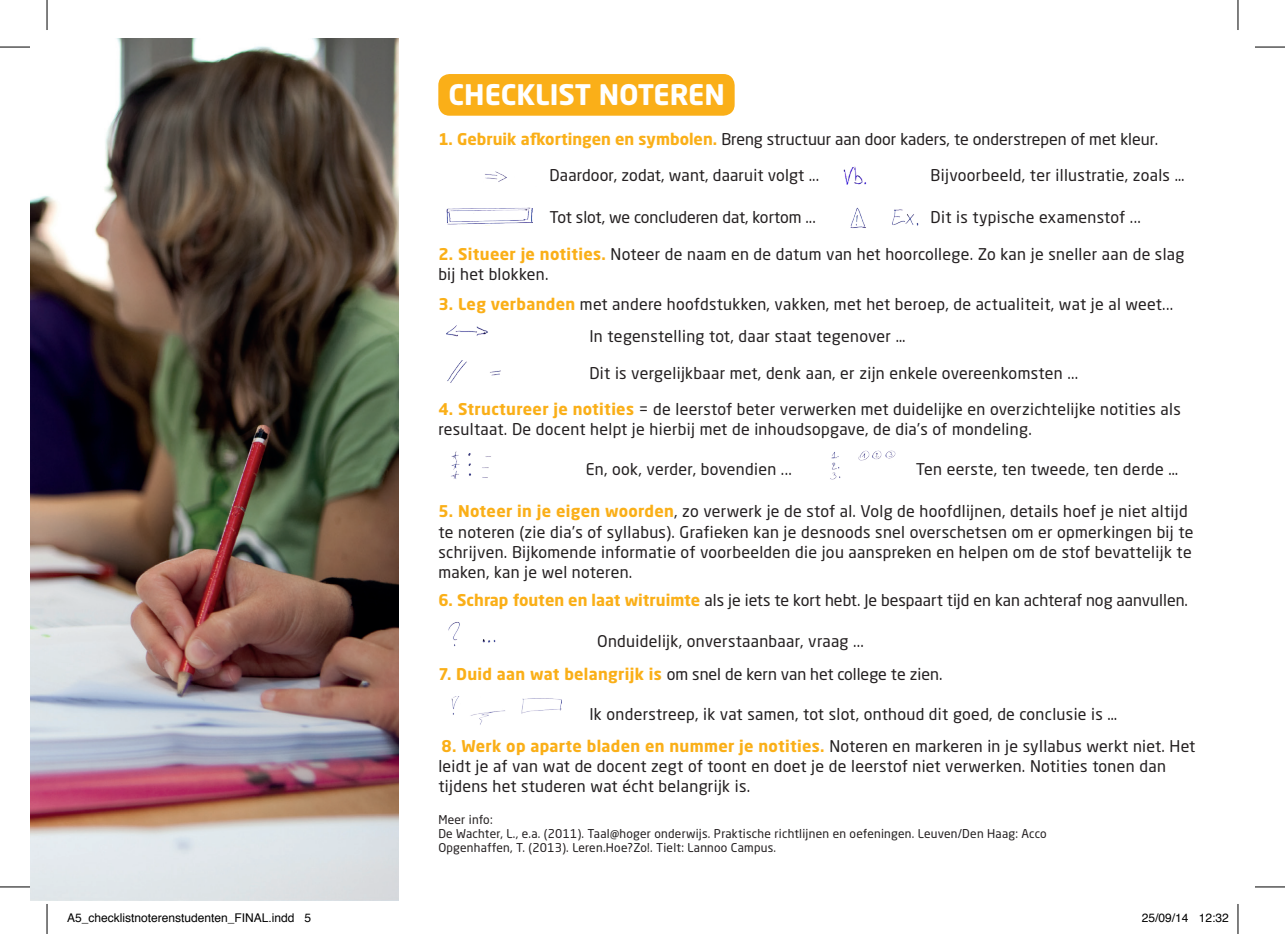
<style>
.page{position:relative;width:1285px;height:934px;background:#fff}
.page>*{position:absolute;margin:0;border:0;box-sizing:border-box;transform-origin:0 0}
.t1{font:700 28px "Neo Sans Pro";color:#fff}
.t2{font:16px/20px "Neo Sans Pro";letter-spacing:.02em;color:#231f20}
.t3{font:16px "Neo Sans Pro";color:#231f20}
.t4{font:12px/14px "Neo Sans Pro";letter-spacing:.02em;color:#231f20}
.t5{font:12px "Helvetica";color:#000}
.s1{font-weight:700;color:#faaf18}
</style>
<div class="page">
<img style="left:485px;top:171px;width:22px;height:11px">
<img style="left:843px;top:166px;width:24px;height:19px">
<img style="left:446px;top:207px;width:86px;height:19px">
<img style="left:850px;top:207px;width:69px;height:21px">
<img style="left:446px;top:326px;width:42px;height:11px">
<img style="left:447px;top:361px;width:54px;height:22px">
<img style="left:451px;top:451px;width:40px;height:28px">
<img style="left:830px;top:450px;width:66px;height:30px">
<img style="left:448px;top:622px;width:48px;height:25px">
<img style="left:451px;top:696px;width:110px;height:29px">
<div style="left:438px;top:74px;width:296px;height:42px;background:#faaf18;border-radius:11px"></div>
<img style="left:30px;top:39px;width:369px;height:861px">
<hr style="left:0;top:47px;width:30px;height:1px;background:#000">
<hr style="left:1255px;top:47px;width:30px;height:1px;background:#000">
<hr style="left:0;top:886px;width:30px;height:1px;background:#000">
<hr style="left:1255px;top:886px;width:30px;height:1px;background:#000">
<hr style="left:47px;top:0;width:1px;height:30px;background:#000">
<hr style="left:47px;top:903px;width:1px;height:30px;background:#000">
<hr style="left:1237px;top:0;width:1px;height:30px;background:#000">
<hr style="left:1237px;top:903px;width:1px;height:30px;background:#000">
<p class="t1" style="left:448px;top:76px;width:278px">CHECKLIST NOTEREN</p>
<p class="t3" style="left:438px;top:129px;width:721px"><span class="s1">1. Gebruik afkortingen en symbolen.</span> Breng structuur aan door kaders, te onderstrepen of met kleur.</p>
<p class="t2" style="left:549px;top:164px;width:271px">Daardoor, zodat, want, daaruit volgt ...</p>
<p class="t2" style="left:930px;top:164px;width:255px">Bijvoorbeeld, ter illustratie, zoals …</p>
<p class="t3" style="left:549px;top:207px;width:268px">Tot slot, we concluderen dat, kortom ...</p>
<p class="t2" style="left:930px;top:207px;width:212px">Dit is typische examenstof ...</p>
<p class="t2" style="left:438px;top:243px;width:747px"><span class="s1">2. Situeer je notities.</span> Noteer de naam en de datum van het hoorcollege. Zo kan je sneller aan de slag bij het blokken.</p>
<p class="t2" style="left:438px;top:293px;width:736px"><span class="s1">3. Leg verbanden</span> met andere hoofdstukken, vakken, met het beroep, de actualiteit, wat je al weet...</p>
<p class="t2" style="left:589px;top:325px;width:317px">In tegenstelling tot, daar staat tegenover …</p>
<p class="t2" style="left:589px;top:362px;width:490px">Dit is vergelijkbaar met, denk aan, er zijn enkele overeenkomsten ...</p>
<p class="t2" style="left:438px;top:398px;width:744px"><span class="s1">4. Structureer je notities</span> = de leerstof beter verwerken met duidelijke en overzichtelijke notities als resultaat. De docent helpt je hierbij met de inhoudsopgave, de dia’s of mondeling.</p>
<p class="t2" style="left:586px;top:459px;width:207px">En, ook, verder, bovendien ...</p>
<p class="t2" style="left:915px;top:459px;width:264px">Ten eerste, ten tweede, ten derde …</p>
<p class="t2" style="left:438px;top:501px;width:757px"><span class="s1">5. Noteer in je eigen woorden</span>, zo verwerk je de stof al. Volg de hoofdlijnen, details hoef je niet altijd te noteren (zie dia’s of syllabus). Grafieken kan je desnoods snel overschetsen om er opmerkingen bij te schrijven. Bijkomende informatie of voorbeelden die jou aanspreken en helpen om de stof bevattelijk te maken, kan je wel noteren.</p>
<p class="t3" style="left:438px;top:589px;width:751px"><span class="s1">6. Schrap fouten en laat witruimte</span> als je iets te kort hebt. Je bespaart tijd en kan achteraf nog aanvullen.</p>
<p class="t2" style="left:597px;top:630px;width:268px">Onduidelijk, onverstaanbaar, vraag ...</p>
<p class="t3" style="left:438px;top:664px;width:506px"><span class="s1">7. Duid aan wat belangrijk is</span> om snel de kern van het college te zien.</p>
<p class="t2" style="left:589px;top:703px;width:529px">Ik onderstreep, ik vat samen, tot slot, onthoud dit goed, de conclusie is …</p>
<p class="t2" style="left:438px;top:735px;width:758px"><span class="s1">8. Werk op aparte bladen en nummer je notities.</span> Noteren en markeren in je syllabus werkt niet. Het leidt je af van wat de docent zegt of toont en doet je de leerstof niet verwerken. Notities tonen dan tijdens het studeren wat écht belangrijk is.</p>
<p class="t4" style="left:438px;top:811px;width:610px">Meer info:<br>De Wachter, L., e.a. (2011). Taal@hoger onderwijs. Praktische richtlijnen en oefeningen. Leuven/Den Haag: Acco</p>
<p class="t4" style="left:438px;top:839px;width:339px">Opgenhaffen, T. (2013). Leren.Hoe?Zo!. Tielt: Lannoo Campus.</p>
<p class="t5" style="left:67px;top:908px;width:246px">A5_checklistnoterenstudenten_FINAL.indd 5</p>
<p class="t5" style="left:1142px;top:908px;width:88px">25/09/14 12:32</p>
</div>
